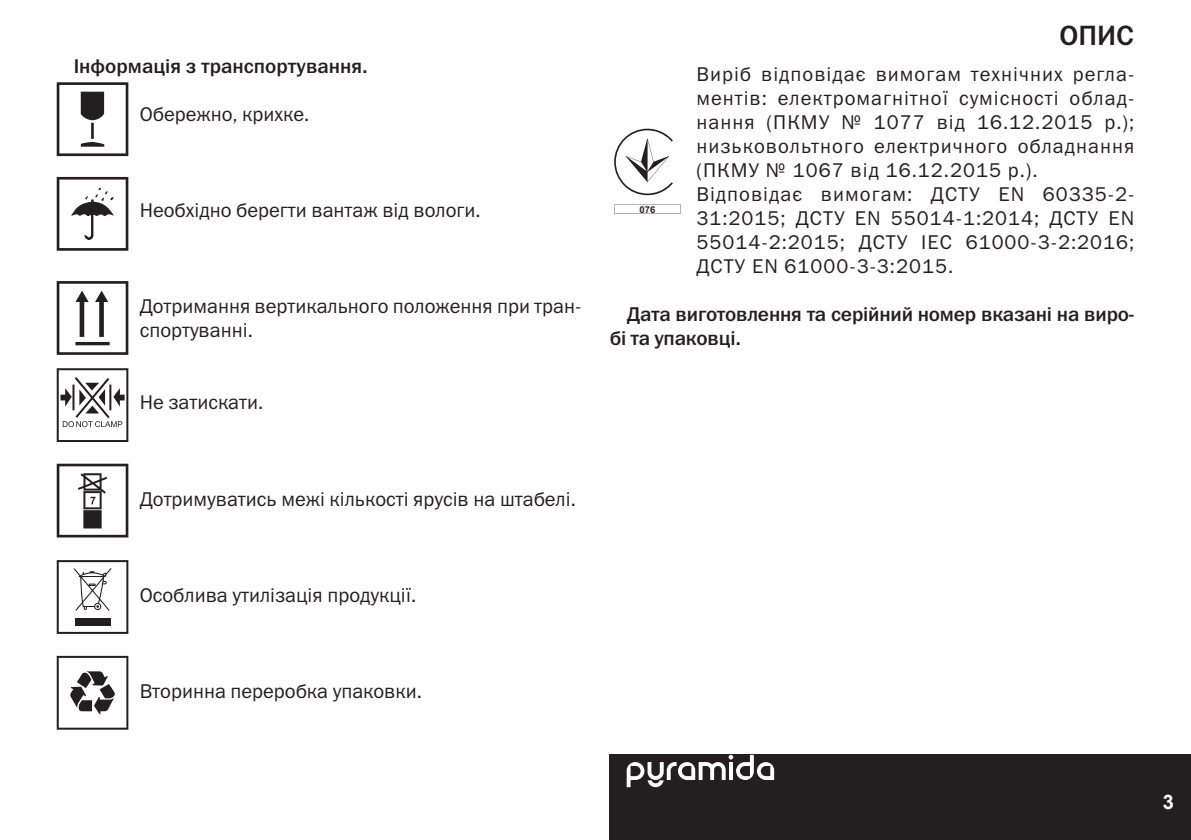
<style>
.page{position:relative;width:1191px;height:840px;background:#fff}
.page>*{position:absolute;margin:0;border:0;box-sizing:border-box;transform-origin:0 0}
.Раздел_Right{font:28px "Franklin Gothic Medium C";color:#231f20}
.Main_text_0{font:20px/24px "Franklin Gothic Book C";letter-spacing:.05em;color:#231f20;text-align:justify}
.Main_text{font:20px/24px "Franklin Gothic Book C";color:#231f20}
.Main_text-2{font:20px/24px "Franklin Gothic Medium C";letter-spacing:-.01em;color:#231f20}
.t1{font:700 20px "Arial";color:#fff}
.t2{font:700 9.4px "Arial";color:#231f20}
</style>
<div class="page">
<div style="left:609px;top:754px;width:582px;height:85px;background:#231f20"></div>
<svg style="left:57px;top:368px;width:71px;height:74px"></svg>
<svg style="left:57px;top:560px;width:71px;height:73px"></svg>
<div style="left:75px;top:618px;width:35px;height:7px;background:#231f20"></div>
<svg style="left:57px;top:177px;width:71px;height:73px"></svg>
<svg style="left:57px;top:82px;width:71px;height:74px"></svg>
<svg style="left:57px;top:655px;width:71px;height:74px"></svg>
<svg style="left:57px;top:463px;width:71px;height:74px"></svg>
<svg style="left:57px;top:281px;width:71px;height:73px"></svg>
<svg style="left:614px;top:204px;width:66px;height:10px"></svg>
<svg style="left:614px;top:129px;width:59px;height:66px"></svg>
<svg style="left:626px;top:754px;width:148px;height:32px"></svg>
<p class="Main_text-2" style="left:74px;top:54px;width:296px">Інформація з транспортування.</p>
<p class="Main_text" style="left:140px;top:102px;width:171px">Обережно, крихке.</p>
<p class="Main_text" style="left:140px;top:198px;width:342px">Необхідно берегти вантаж від вологи.</p>
<p class="Main_text" style="left:140px;top:294px;width:443px">Дотримання вертикального положення при тран&shy;спортуванні.</p>
<p class="Main_text" style="left:140px;top:390px;width:125px">Не затискати.</p>
<p class="Раздел_Right" style="left:1059px;top:20px;width:76px">ОПИС</p>
<p class="Main_text_0" style="left:696px;top:62px;width:439px">Виріб відповідає вимогам технічних регла&shy;ментів: електромагнітної сумісності облад&shy;нання (ПКМУ № 1077 від 16.12.2015 р.); низьковольтного електричного обладнання (ПКМУ № 1067 від 16.12.2015 р.).</p>
<p class="Main_text_0" style="left:696px;top:182px;width:439px">Відповідає вимогам: ДСТУ EN 60335-2- 31:2015; ДСТУ EN 55014-1:2014; ДСТУ EN 55014-2:2015; ДСТУ IEC 61000-3-2:2016; ДСТУ EN 61000-3-3:2015.</p>
<p class="Main_text-2" style="left:609px;top:302px;width:526px;text-indent:17px">Дата виготовлення та серійний номер вказані на виро&shy;бі та упаковці.</p>
<p class="t2" style="left:639px;top:203px;width:17px">076</p>
<p class="Main_text" style="left:140px;top:486px;width:438px">Дотримуватись межі кількості ярусів на штабелі.</p>
<p class="Main_text" style="left:140px;top:582px;width:278px">Особлива утилізація продукції.</p>
<p class="Main_text" style="left:140px;top:678px;width:284px">Вторинна переробка упаковки.</p>
<p class="t1" style="left:1162px;top:788px;width:13px">3</p>
</div>
